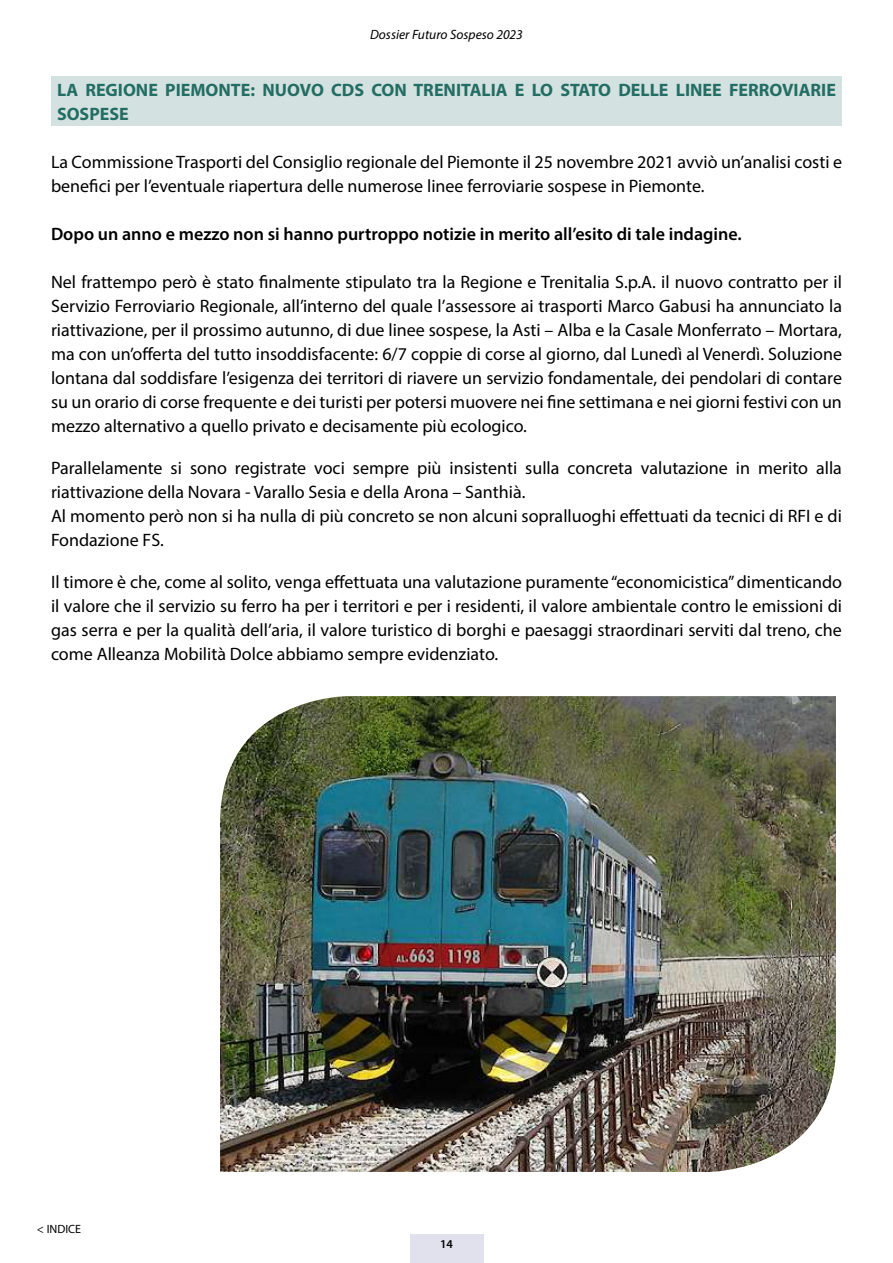
<style>
.page{position:relative;width:893px;height:1263px;background:#fff}
.page>*{position:absolute;margin:0;border:0;box-sizing:border-box;transform-origin:0 0}
.t1{font:18px/24px "Myriad Pro";color:#000}
.t2{font:700 18px/24px "Myriad Pro";color:#246d64}
.t3{font:600 18px "Myriad Pro";color:#000}
.t4{font:italic 13.5px "Myriad Pro";color:#000}
.t5{font:12px "Myriad Pro";color:#000}
.t6{font:600 12px "Myriad Pro";color:#000}
</style>
<div class="page">
<div style="left:410px;top:1234px;width:73px;height:29px;background:#e1e0ed"></div>
<div style="left:51px;top:77px;width:791px;height:49px;background:#d3e2e0"></div>
<img style="left:220px;top:696px;width:616px;height:476px">
<p class="t4" style="left:370px;top:26px;width:154px">Dossier Futuro Sospeso 2023</p>
<p class="t2" style="left:57px;top:77px;width:780px">LA REGIONE PIEMONTE: NUOVO CDS CON TRENITALIA E LO STATO DELLE LINEE FERROVIARIE<br>SOSPESE</p>
<p class="t1" style="left:51px;top:150px;width:792px">La Commissione Trasporti del Consiglio regionale del Piemonte il 25 novembre 2021 avviò un’analisi costi e benefici per l’eventuale riapertura delle numerose linee ferroviarie sospese in Piemonte.</p>
<p class="t3" style="left:51px;top:223px;width:692px">Dopo un anno e mezzo non si hanno purtroppo notizie in merito all’esito di tale indagine.</p>
<p class="t1" style="left:51px;top:270px;width:792px;text-align:justify">Nel frattempo però è stato finalmente stipulato tra la Regione e Trenitalia S.p.A. il nuovo contratto per il Servizio Ferroviario Regionale, all’interno del quale l’assessore ai trasporti Marco Gabusi ha annunciato la riattivazione, per il prossimo autunno, di due linee sospese, la Asti – Alba e la Casale Monferrato – Mortara, ma con un’offerta del tutto insoddisfacente: 6/7 coppie di corse al giorno, dal Lunedì al Venerdì. Soluzione lontana dal soddisfare l’esigenza dei territori di riavere un servizio fondamentale, dei pendolari di contare su un orario di corse frequente e dei turisti per potersi muovere nei fine settimana e nei giorni festivi con un mezzo alternativo a quello privato e decisamente più ecologico.</p>
<p class="t1" style="left:51px;top:456px;width:792px">Parallelamente si sono registrate voci sempre più insistenti sulla concreta valutazione in merito alla riattivazione della Novara - Varallo Sesia e della Arona – Santhià.<br>Al momento però non si ha nulla di più concreto se non alcuni sopralluoghi effettuati da tecnici di RFI e di Fondazione FS.</p>
<p class="t1" style="left:51px;top:570px;width:792px;text-align:justify">Il timore è che, come al solito, venga effettuata una valutazione puramente “economicistica” dimenticando il valore che il servizio su ferro ha per i territori e per i residenti, il valore ambientale contro le emissioni di gas serra e per la qualità dell’aria, il valore turistico di borghi e paesaggi straordinari serviti dal treno, che come Alleanza Mobilità Dolce abbiamo sempre evidenziato.</p>
<p class="t5" style="left:37px;top:1222px;width:46px">&lt; INDICE</p>
<p class="t6" style="left:440px;top:1236px;width:14px">14</p>
</div>
